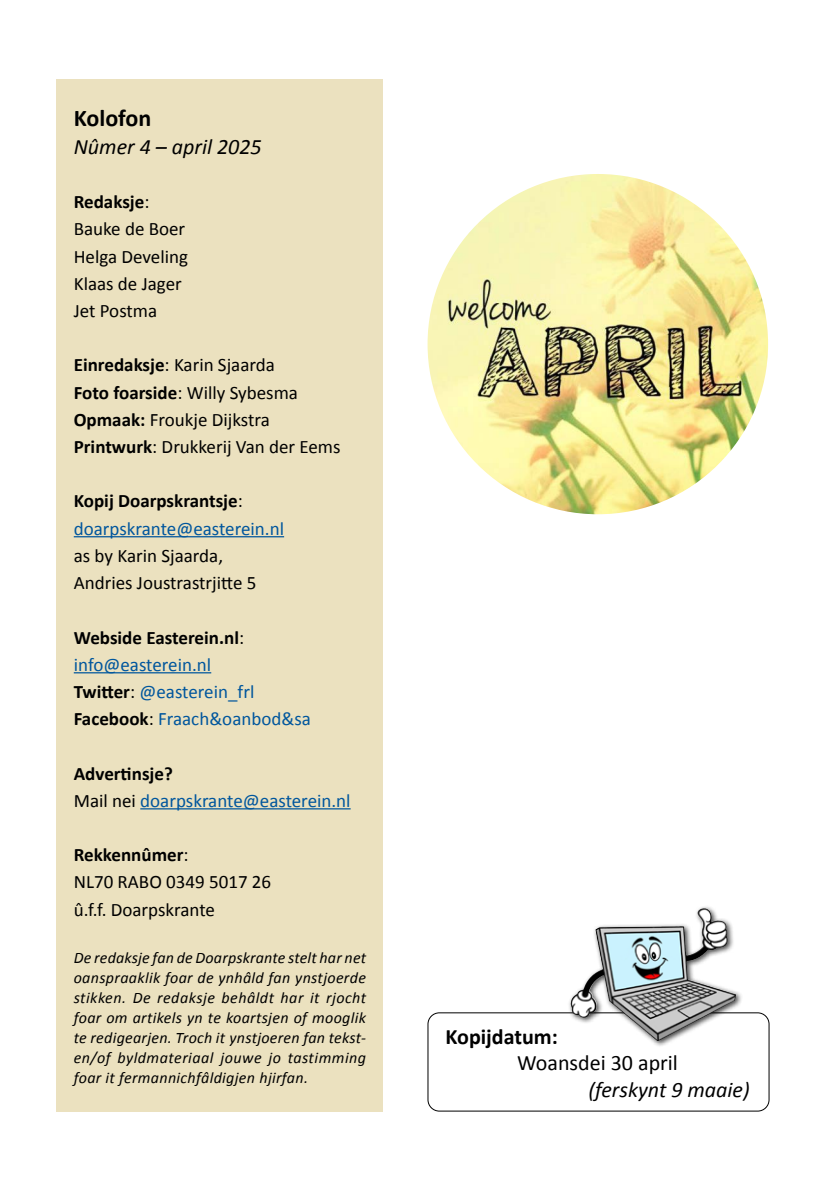
<style>
.page{position:relative;width:840px;height:1191px;background:#fff}
.page>*{position:absolute;margin:0;border:0;box-sizing:border-box;transform-origin:0 0}
.t1{font:700 24px "Calibri";color:#000}
.t2{font:italic 22px "Calibri";color:#000}
.t3{font:22px "Calibri";color:#000}
.t4{font:700 22px "Calibri";color:#000}
.t5{font:19px/27.2px "Calibri";color:#000}
.t6{font:19px/27.2px "Calibri";color:#00569d}
.t7{font:italic 16px/20px "Calibri";letter-spacing:.02em;color:#000;text-align:justify}
.s1{font-weight:700}
.s2{font-weight:700;color:#000}
.s3{color:#000}
</style>
<div class="page">
<div style="left:57px;top:79px;width:326px;height:1032px;background:#ebe1bf"></div>
<hr style="left:74px;top:536px;width:210px;height:1px;background:#00569d">
<hr style="left:74px;top:672px;width:137px;height:1px;background:#00569d">
<hr style="left:140px;top:808px;width:210px;height:1px;background:#00569d">
<div style="left:427px;top:1012px;width:342px;height:99px;border:1px solid #000;border-radius:11px"></div>
<img style="left:427px;top:174px;width:340px;height:340px;border-radius:170px">
<div style="left:567px;top:905px;width:175px;height:142px;background:#000;opacity:.75"></div>
<img style="left:587px;top:908px;width:115px;height:72px">
<h1 class="t1" style="left:74px;top:101px;width:79px">Kolofon</h1>
<h2 class="t2" style="left:74px;top:131px;width:189px">Nûmer 4 – april 2025</h2>
<p class="t5" style="left:74px;top:188px;width:116px"><span class="s1">Redaksje</span>:<br>Bauke de Boer<br>Helga Develing<br>Klaas de Jager<br>Jet Postma</p>
<p class="t5" style="left:74px;top:351px;width:268px"><span class="s1">Einredaksje</span>: Karin Sjaarda<br><span class="s1">Foto foarside</span>: Willy Sybesma<br><span class="s1">Opmaak:</span> Froukje Dijkstra<br><span class="s1">Printwurk</span>: Drukkerij Van der Eems</p>
<p class="t6" style="left:74px;top:487px;width:212px"><span class="s2">Kopij Doarpskrantsje</span><span class="s3">: </span>doarpskrante@easterein.nl</p>
<p class="t5" style="left:74px;top:541px;width:184px">as by Karin Sjaarda,<br>Andries Joustrastrjitte 5</p>
<p class="t6" style="left:74px;top:623px;width:238px"><span class="s2">Webside Easterein.nl</span><span class="s3">: </span>info@easterein.nl<br><span class="s2">Twitter</span><span class="s3">:</span> @easterein_frl<br><span class="s2">Facebook</span><span class="s3">:</span> Fraach&amp;oanbod&amp;sa</p>
<p class="t6" style="left:74px;top:759px;width:278px"><span class="s2">Advertinsje?<br></span><span class="s3">Mail nei</span> doarpskrante@easterein.nl</p>
<p class="t5" style="left:74px;top:840px;width:199px"><span class="s1">Rekkennûmer</span>:<br>NL70 RABO 0349 5017 26 û.f.f. Doarpskrante</p>
<p class="t7" style="left:74px;top:946px;width:294px">De redaksje fan de Doarpskrante stelt har net oanspraaklik foar de ynhâld fan ynstjoerde stikken. De redaksje behâldt har it rjocht foar om artikels yn te koartsjen of mooglik te redigearjen. Troch it ynstjoeren fan tekst&shy;en/of byldmateriaal jouwe jo tastimming foar it fermannichfâldigjen hjirfan.</p>
<h2 class="t4" style="left:445px;top:1021px;width:114px">Kopijdatum:</h2>
<h2 class="t3" style="left:517px;top:1047px;width:162px">Woansdei 30 april</h2>
<h2 class="t2" style="left:588px;top:1074px;width:163px">(ferskynt 9 maaie)</h2>
</div>
